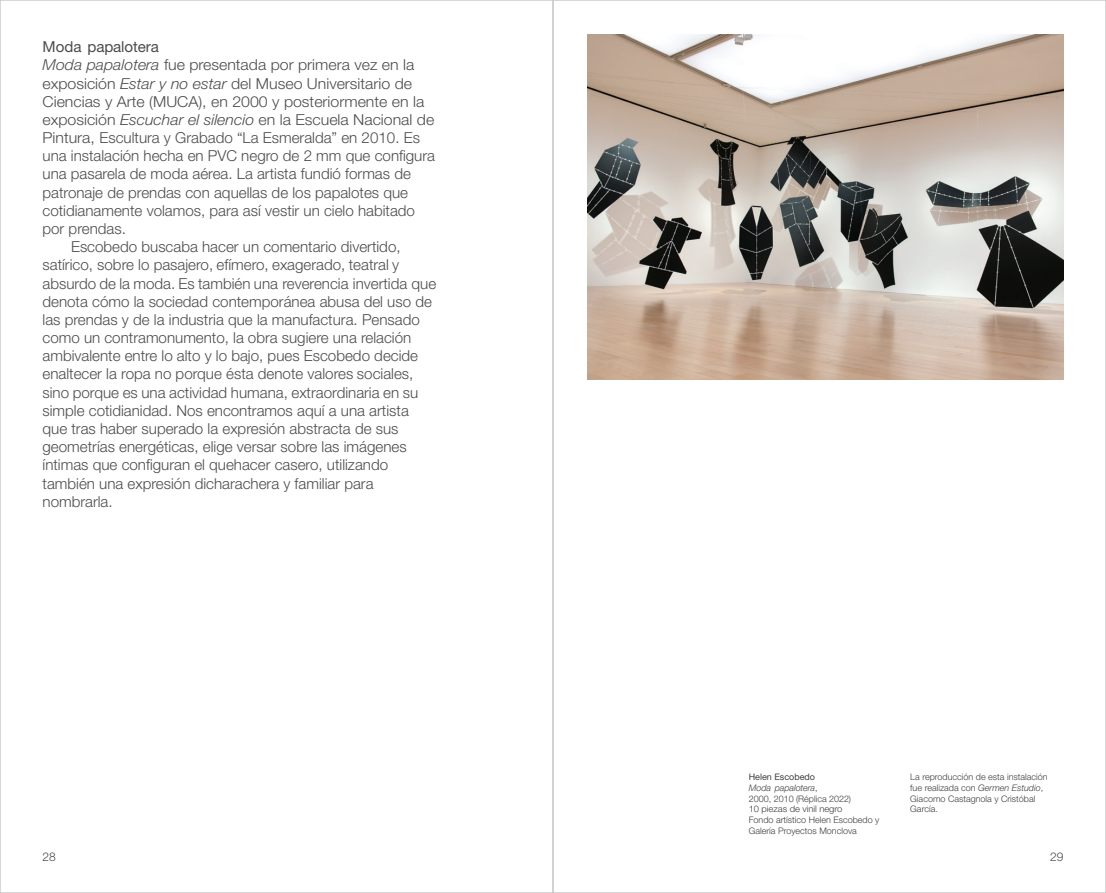
<style>
.page{position:relative;width:1106px;height:893px;background:#fff}
.page>*{position:absolute;margin:0;border:0;box-sizing:border-box;transform-origin:0 0}
.t1{font:300 15.15px "Helvetica Neue LT Std";color:#4b4c4d}
.t2{font:300 15.15px "Helvetica Neue LT Std";color:#4b4c4d;scale:1.05 1}
.t3{font:15.15px "Helvetica Neue LT Std";letter-spacing:-.01em;color:#4b4c4d}
.t4{font:300 12px "Helvetica Neue LT Std";color:#4b4c4d}
.t5{font:300 9px/10.8px "Helvetica Neue LT Std";color:#3e3e3f}
.s1{font-style:italic}
.s2{font-weight:400}
</style>
<div class="page">
<img style="left:587px;top:34px;width:476px;height:345px">
<p class="t3" style="left:43px;top:38px;width:118px">Moda papalotera</p>
<p class="t2" style="left:43px;top:56px;width:355px"><span class="s1">Moda papalotera</span> fue presentada por primera vez en la</p>
<p class="t2" style="left:43px;top:74px;width:353px">exposición <span class="s1">Estar y no estar</span> del Museo Universitario de</p>
<p class="t2" style="left:43px;top:92px;width:365px">Ciencias y Arte (MUCA), en 2000 y posteriormente en la</p>
<p class="t2" style="left:43px;top:110px;width:374px">exposición <span class="s1">Escuchar el silencio</span> en la Escuela Nacional de</p>
<p class="t2" style="left:43px;top:128px;width:361px">Pintura, Escultura y Grabado “La Esmeralda” en 2010. Es</p>
<p class="t1" style="left:43px;top:147px;width:394px">una instalación hecha en PVC negro de 2 mm que configura</p>
<p class="t1" style="left:43px;top:165px;width:370px">una pasarela de moda aérea. La artista fundió formas de</p>
<p class="t1" style="left:43px;top:183px;width:367px">patronaje de prendas con aquellas de los papalotes que</p>
<p class="t1" style="left:43px;top:201px;width:374px">cotidianamente volamos, para así vestir un cielo habitado</p>
<p class="t1" style="left:43px;top:219px;width:85px">por prendas.</p>
<p class="t1" style="left:71px;top:238px;width:331px">Escobedo buscaba hacer un comentario divertido,</p>
<p class="t1" style="left:43px;top:256px;width:358px">satírico, sobre lo pasajero, efímero, exagerado, teatral y</p>
<p class="t1" style="left:43px;top:274px;width:395px">absurdo de la moda. Es también una reverencia invertida que</p>
<p class="t1" style="left:43px;top:292px;width:391px">denota cómo la sociedad contemporánea abusa del uso de</p>
<p class="t1" style="left:43px;top:310px;width:379px">las prendas y de la industria que la manufactura. Pensado</p>
<p class="t1" style="left:43px;top:328px;width:370px">como un contramonumento, la obra sugiere una relación</p>
<p class="t1" style="left:43px;top:347px;width:377px">ambivalente entre lo alto y lo bajo, pues Escobedo decide</p>
<p class="t1" style="left:43px;top:365px;width:372px">enaltecer la ropa no porque ésta denote valores sociales,</p>
<p class="t1" style="left:43px;top:383px;width:377px">sino porque es una actividad humana, extraordinaria en su</p>
<p class="t1" style="left:43px;top:401px;width:368px">simple cotidianidad. Nos encontramos aquí a una artista</p>
<p class="t1" style="left:43px;top:419px;width:357px">que tras haber superado la expresión abstracta de sus</p>
<p class="t1" style="left:43px;top:438px;width:366px">geometrías energéticas, elige versar sobre las imágenes</p>
<p class="t1" style="left:43px;top:456px;width:347px">íntimas que configuran el quehacer casero, utilizando</p>
<p class="t1" style="left:43px;top:474px;width:332px">también una expresión dicharachera y familiar para</p>
<p class="t1" style="left:43px;top:492px;width:72px">nombrarla.</p>
<p class="t5" style="left:748px;top:771px;width:132px"><span class="s2">Helen Escobedo<br></span><span class="s1">Moda papalotera</span>,<br>2000, 2010 (Réplica 2022)<br>10 piezas de vinil negro<br>Fondo artístico Helen Escobedo y<br>Galería Proyectos Monclova</p>
<p class="t5" style="left:910px;top:771px;width:139px">La reproducción de esta instalación fue realizada con <span class="s1">Germen Estudio</span>,<br>Giacomo Castagnola y Cristóbal<br>García.</p>
<p class="t4" style="left:43px;top:849px;width:15px">28</p>
<p class="t4" style="left:1050px;top:849px;width:15px">29</p>
</div>
